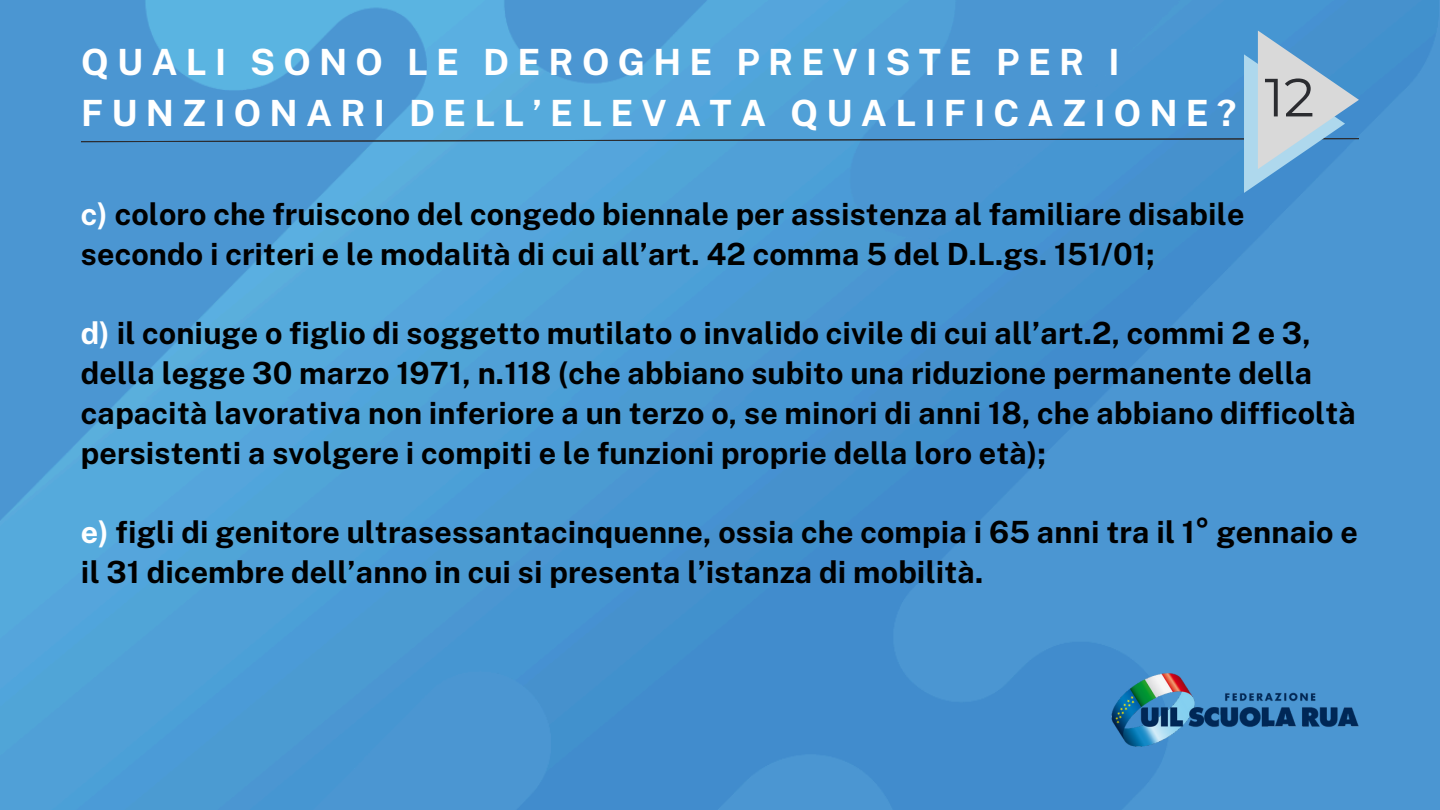
<style>
.page{position:relative;width:1440px;height:810px;background:#fff}
.page>*{position:absolute;margin:0;border:0;box-sizing:border-box;transform-origin:0 0}
.t1{font:53.8px "Montserrat";color:#2b2c30}
.t2{font:700 36.1px/50.2px "Public Sans";letter-spacing:.225em;color:#fff}
.t3{font:700 30.6px/39.8px "Public Sans";letter-spacing:.005em;color:#000}
.s1{color:#fff}
</style>
<div class="page">
<img style="left:0;top:0;width:1440px;height:810px">
<img style="left:1096px;top:646px;width:284px;height:130px">
<svg style="left:80px;top:31px;width:1280px;height:162px;background:#519ed4"></svg>
<div style="left:1264px;top:72px;width:49px;height:58px;background:#d9d9d9"></div>
<h1 class="t2" style="left:81px;top:37px;width:1157px">QUALI SONO LE DEROGHE PREVISTE PER I<br>FUNZIONARI DELL’ELEVATA QUALIFICAZIONE?</h1>
<p class="t1" style="left:1264px;top:64px;width:51px">12</p>
<p class="t3" style="left:81px;top:194px;width:1165px"><span class="s1">c)</span> coloro che fruiscono del congedo biennale per assistenza al familiare disabile secondo i criteri e le modalità di cui all’art. 42 comma 5 del D.L.gs. 151/01;</p>
<p class="t3" style="left:81px;top:314px;width:1277px"><span class="s1">d)</span> il coniuge o figlio di soggetto mutilato o invalido civile di cui all’art.2, commi 2 e 3, della legge 30 marzo 1971, n.118 (che abbiano subito una riduzione permanente della capacità lavorativa non inferiore a un terzo o, se minori di anni 18, che abbiano difficoltà persistenti a svolgere i compiti e le funzioni proprie della loro età);</p>
<p class="t3" style="left:81px;top:512px;width:1278px"><span class="s1">e)</span> figli di genitore ultrasessantacinquenne, ossia che compia i 65 anni tra il 1° gennaio e il 31 dicembre dell’anno in cui si presenta l’istanza di mobilità.</p>
</div>
